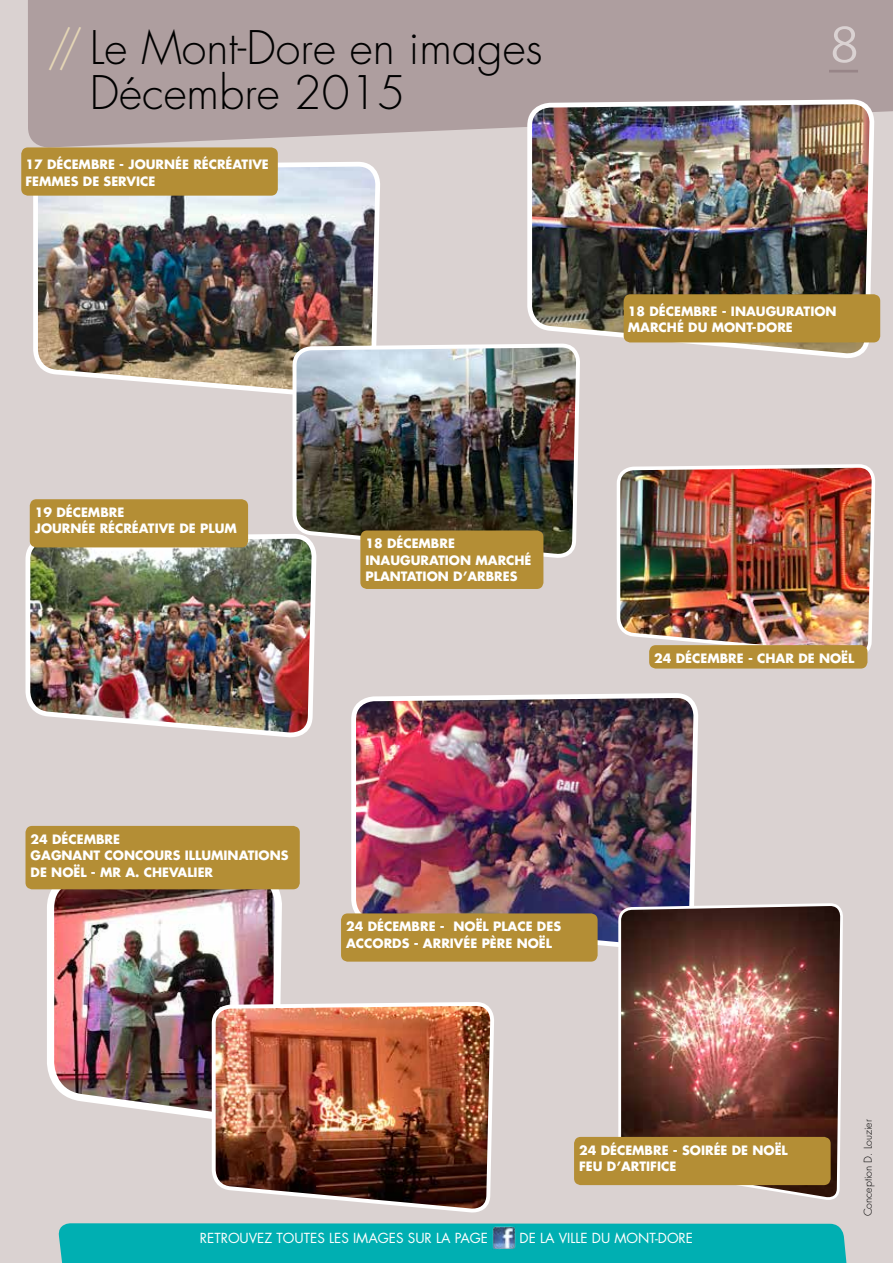
<style>
.page{position:relative;width:893px;height:1263px;background:#dad2d1}
.page>*{position:absolute;margin:0;border:0;box-sizing:border-box;transform-origin:0 0}
.t1{font:54.6px "Akagi";color:#dad2d2}
.t2{font:300 45px "Futura";color:#000}
.t3{font:13.5px "Futura";color:#fff}
.t4{font:700 12.6px/16.5px "Futura";color:#fff}
.t5{font:300 10.5px "Futura";color:#000}
.s1{color:#e4d5b5}
</style>
<div class="page">
<svg style="left:28px;top:0;width:865px;height:144px;background:#b1a2a3"></svg>
<div style="left:58px;top:1223px;width:789px;height:40px;background:#00afb2"></div>
<img style="left:492px;top:1226px;width:23px;height:23px">
<img style="left:319px;top:162px;width:61px;height:182px">
<img style="left:319px;top:344px;width:30px;height:195px">
<img style="left:525px;top:0;width:352px;height:276px">
<img style="left:25px;top:144px;width:294px;height:594px">
<img style="left:615px;top:153px;width:262px;height:506px">
<img style="left:43px;top:0;width:243px;height:1119px">
<img style="left:210px;top:1003px;width:284px;height:210px">
<img style="left:349px;top:276px;width:352px;height:671px">
<img style="left:617px;top:904px;width:226px;height:296px">
<div style="left:21px;top:147px;width:257px;height:49px;background:#b48e35;border-radius:7px"></div>
<div style="left:624px;top:294px;width:256px;height:48px;background:#b48e35;border-radius:7px"></div>
<div style="left:30px;top:499px;width:218px;height:48px;background:#b48e35;border-radius:7px"></div>
<div style="left:360px;top:530px;width:183px;height:59px;background:#b48e35;border-radius:7px"></div>
<div style="left:649px;top:645px;width:218px;height:23px;background:#b48e35;border-radius:7px"></div>
<div style="left:26px;top:826px;width:274px;height:63px;background:#b48e35;border-radius:7px"></div>
<div style="left:341px;top:913px;width:257px;height:49px;background:#b48e35;border-radius:7px"></div>
<div style="left:574px;top:1137px;width:257px;height:48px;background:#b48e35;border-radius:7px"></div>
<h2 class="t2" style="left:47px;top:19px;width:497px"><span class="s1">//</span>Le Mont-Dore en images</h2>
<h1 class="t1" style="left:830px;top:11px;width:31px">8</h1>
<h2 class="t2" style="left:90px;top:64px;width:317px">Décembre 2015</h2>
<p class="t4" style="left:26px;top:156px;width:245px">17 DÉCEMBRE - JOURNÉE RÉCRÉATIVE<br>FEMMES DE SERVICE</p>
<p class="t4" style="left:628px;top:303px;width:210px">18 DÉCEMBRE - INAUGURATION<br>MARCHÉ DU MONT-DORE</p>
<p class="t4" style="left:35px;top:504px;width:204px">19 DÉCEMBRE<br>JOURNÉE RÉCRÉATIVE DE PLUM</p>
<p class="t4" style="left:365px;top:535px;width:166px">18 DÉCEMBRE<br>INAUGURATION MARCHÉ<br>PLANTATION D’ARBRES</p>
<p class="t4" style="left:31px;top:830px;width:259px">24 DÉCEMBRE<br>GAGNANT CONCOURS ILLUMINATIONS<br>DE NOËL - MR A. CHEVALIER</p>
<p class="t4" style="left:346px;top:918px;width:216px">24 DÉCEMBRE - NOËL PLACE DES<br>ACCORDS - ARRIVÉE PÈRE NOËL</p>
<p class="t4" style="left:654px;top:650px;width:199px">24 DÉCEMBRE - CHAR DE NOËL</p>
<p class="t4" style="left:579px;top:1141px;width:208px">24 DÉCEMBRE - SOIRÉE DE NOËL<br>FEU D’ARTIFICE</p>
<p class="t3" style="left:200px;top:1229px;width:163px">RETROUVEZ TOUTES LES IMAG</p>
<p class="t3" style="left:389px;top:1229px;width:28px">ES SUR</p>
<p class="t3" style="left:436px;top:1229px;width:28px">LA PAG</p>
<p class="t3" style="left:481px;top:1229px;width:9px">E</p>
<p class="t3" style="left:520px;top:1229px;width:175px">DE LA VILLE DU MONT-DORE</p>
<p class="t5" style="left:861px;top:1216px;width:98px;rotate:-90deg">Conception D. Louzier</p>
</div>
